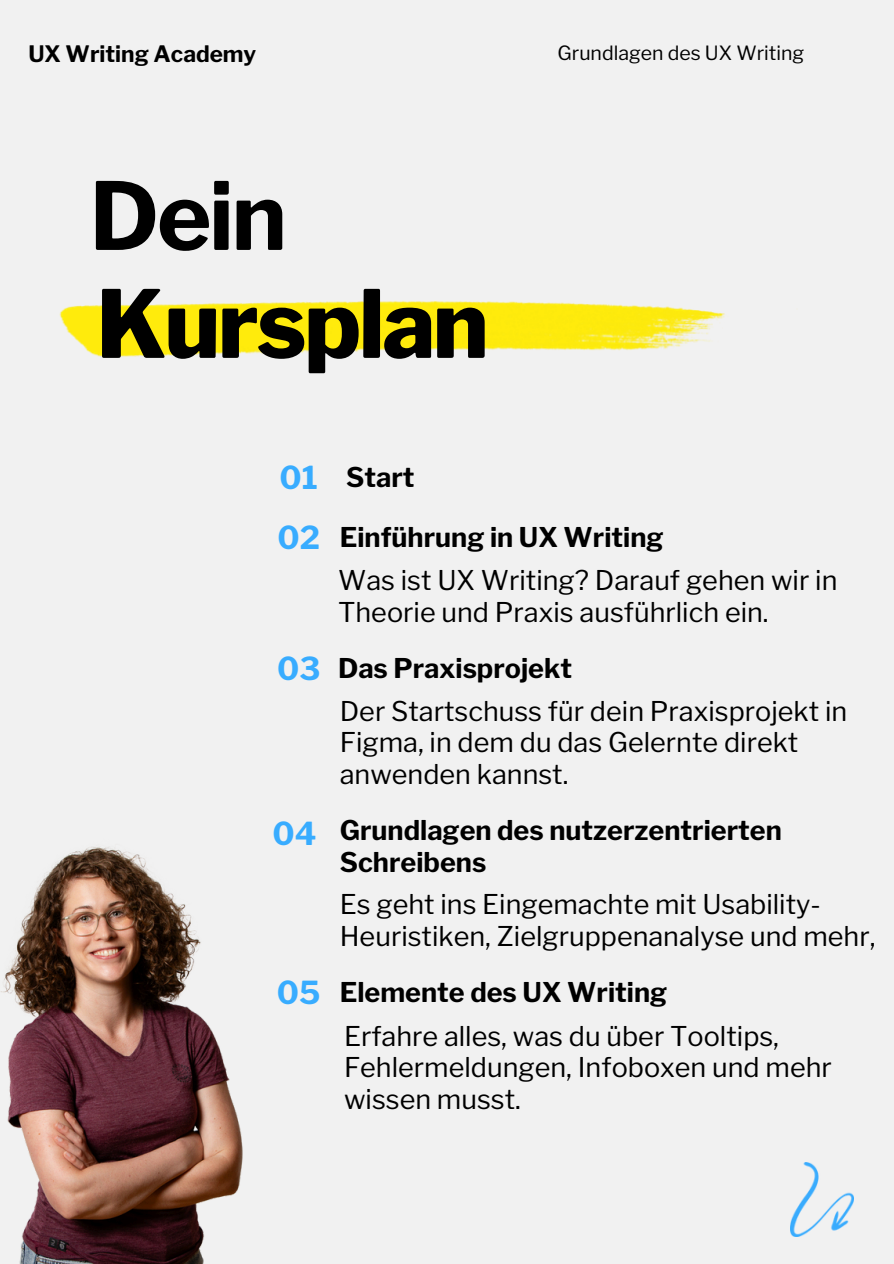
<style>
.page{position:relative;width:894px;height:1264px;background:#fff}
.page>*{position:absolute;margin:0;border:0;box-sizing:border-box;transform-origin:0 0}
.t1{font:800 93px "Libre Franklin";letter-spacing:-.025em;color:#000}
.t2{font:700 93px "Libre Franklin";color:#000}
.t3{font:700 31.5px "Libre Franklin";color:#38acff}
.t4{font:27px/31.5px "Libre Franklin";color:#000}
.t5{font:700 27px/31.5px "Libre Franklin";color:#000}
.t6{font:700 22.5px "Libre Franklin";color:#000}
.t7{font:19.5px "Libre Franklin";color:#000}
</style>
<div class="page">
<div style="left:0;top:0;width:893px;height:1263px;background:#f1f1f1"></div>
<img style="left:1px;top:847px;width:242px;height:416px">
<img style="left:59px;top:301px;width:666px;height:57px">
<img style="left:790px;top:1162px;width:62px;height:74px">
<p class="t6" style="left:28px;top:40px;width:229px">UX Writing Academy</p>
<h1 class="t7" style="left:557px;top:41px;width:248px">Grundlagen des UX Writing</h1>
<h4 class="t2" style="left:89px;top:160px;width:199px">Dein</h4>
<p class="t1" style="left:96px;top:268px;width:393px">Kursplan</p>
<h1 class="t3" style="left:279px;top:458px;width:40px">01</h1>
<h3 class="t3" style="left:277px;top:518px;width:44px">02</h3>
<p class="t5" style="left:346px;top:462px;width:70px">Start</p>
<p class="t5" style="left:340px;top:522px;width:325px">Einführung in UX Writing</p>
<h3 class="t4" style="left:338px;top:564px;width:500px">Was ist UX Writing? Darauf gehen wir in<br>Theorie und Praxis ausführlich ein.</h3>
<p class="t3" style="left:277px;top:649px;width:45px">03</p>
<p class="t5" style="left:338px;top:652px;width:235px">Das Praxisprojekt</p>
<h2 class="t4" style="left:340px;top:695px;width:509px">Der Startschuss für dein Praxisprojekt in<br>Figma, in dem du das Gelernte direkt anwenden kannst.</h2>
<h2 class="t3" style="left:272px;top:814px;width:45px">04</h2>
<p class="t5" style="left:340px;top:814px;width:443px">Grundlagen des nutzerzentrierten<br>Schreibens</p>
<h3 class="t4" style="left:340px;top:888px;width:537px">Es geht ins Eingemachte mit Usability-<br>Heuristiken, Zielgruppenanalyse und mehr,</h3>
<h2 class="t3" style="left:277px;top:973px;width:45px">05</h2>
<p class="t5" style="left:340px;top:976px;width:329px">Elemente des UX Writing</p>
<h2 class="t4" style="left:344px;top:1020px;width:489px">Erfahre alles, was du über Tooltips,<br>Fehlermeldungen, Infoboxen und mehr wissen musst.</h2>
</div>
